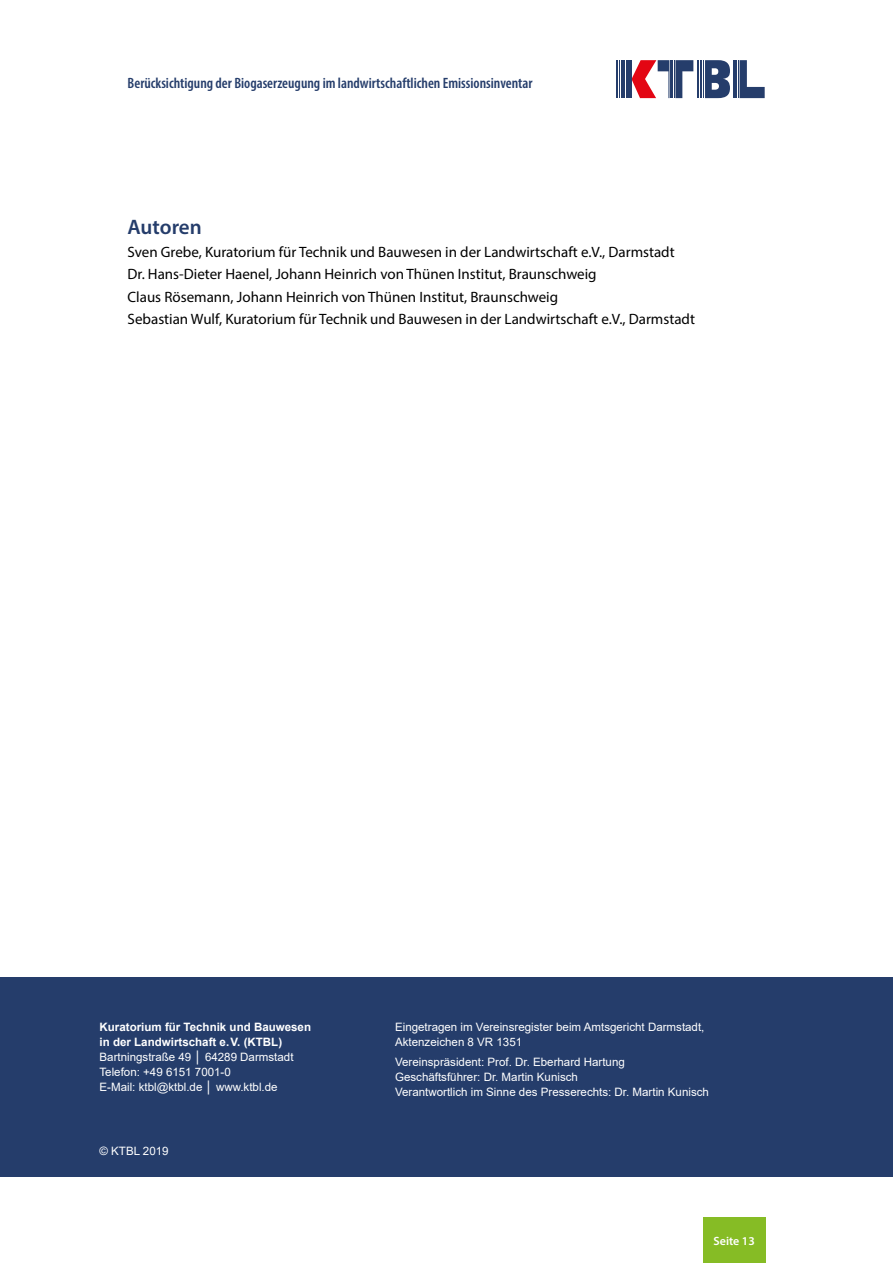
<style>
.page{position:relative;width:893px;height:1263px;background:#fff}
.page>*{position:absolute;margin:0;border:0;box-sizing:border-box;transform-origin:0 0}
.t1{font:600 21px "Myriad Pro";letter-spacing:-.005em;color:#253d6b}
.t2{font:15px/22.5px "Myriad Pro";color:#000}
.t3{font:600 condensed 15px "Myriad Pro";color:#253d6b}
.t4{font:600 12px "Myriad Pro";color:#fff}
.t5{font:11.55px/15px "Arial";color:#fff}
.t6{font:700 11.55px/15px "Arial";color:#fff}
</style>
<div class="page">
<div style="left:703px;top:1217px;width:62px;height:46px;background:#86bc25"></div>
<svg style="left:631px;top:60px;width:38px;height:38px"></svg>
<hr style="left:670px;top:60px;width:1px;height:38px;background:#253d6b">
<hr style="left:672px;top:60px;width:1px;height:38px;background:#253d6b">
<hr style="left:674px;top:60px;width:1px;height:38px;background:#253d6b">
<svg style="left:675px;top:60px;width:18px;height:38px"></svg>
<hr style="left:733px;top:60px;width:1px;height:38px;background:#253d6b">
<hr style="left:736px;top:60px;width:1px;height:38px;background:#253d6b">
<hr style="left:738px;top:60px;width:1px;height:38px;background:#253d6b">
<svg style="left:739px;top:60px;width:26px;height:38px"></svg>
<hr style="left:697px;top:60px;width:2px;height:38px;background:#253d6b">
<hr style="left:700px;top:60px;width:1px;height:38px;background:#253d6b">
<svg style="left:705px;top:60px;width:25px;height:38px"></svg>
<hr style="left:701px;top:60px;width:1px;height:38px;background:#253d6b">
<hr style="left:703px;top:60px;width:1px;height:38px;background:#253d6b">
<hr style="left:617px;top:60px;width:1px;height:38px;background:#253d6b">
<hr style="left:619px;top:60px;width:1px;height:38px;background:#253d6b">
<hr style="left:621px;top:60px;width:1px;height:38px;background:#253d6b">
<hr style="left:622px;top:60px;width:1px;height:38px;background:#253d6b">
<hr style="left:624px;top:60px;width:1px;height:38px;background:#253d6b">
<div style="left:626px;top:60px;width:5px;height:38px;background:#253d6b"></div>
<div style="left:0;top:976px;width:893px;height:200px;background:#253d6b"></div>
<p class="t3" style="left:128px;top:73px;width:406px">Berücksichtigung der Biogaserzeugung im landwirtschaftlichen Emissionsinventar</p>
<h1 class="t1" style="left:128px;top:214px;width:76px">Autoren</h1>
<p class="t2" style="left:128px;top:240px;width:569px">Sven Grebe, Kuratorium für Technik und Bauwesen in der Landwirtschaft e.V., Darmstadt Dr. Hans-Dieter Haenel, Johann Heinrich von Thünen Institut, Braunschweig<br>Claus Rösemann, Johann Heinrich von Thünen Institut, Braunschweig<br>Sebastian Wulf, Kuratorium für Technik und Bauwesen in der Landwirtschaft e.V., Darmstadt</p>
<p class="t6" style="left:100px;top:1020px;width:213px">Kuratorium für Technik und Bauwesen in der Landwirtschaft e.V. (KTBL)</p>
<p class="t5" style="left:100px;top:1050px;width:196px">Bartningstraße 49 │ 64289 Darmstadt<br>Telefon: +49 6151 7001-0<br>E-Mail: ktbl@ktbl.de │ www.ktbl.de</p>
<p class="t5" style="left:100px;top:1143px;width:71px">© KTBL 2019</p>
<p class="t5" style="left:395px;top:1020px;width:311px">Eingetragen im Vereinsregister beim Amtsgericht Darmstadt,<br>Aktenzeichen 8 VR 1351</p>
<p class="t5" style="left:395px;top:1054px;width:315px">Vereinspräsident: Prof. Dr. Eberhard Hartung<br>Geschäftsführer: Dr. Martin Kunisch<br>Verantwortlich im Sinne des Presserechts: Dr. Martin Kunisch</p>
<p class="t4" style="left:713px;top:1233px;width:43px">Seite 13</p>
</div>
